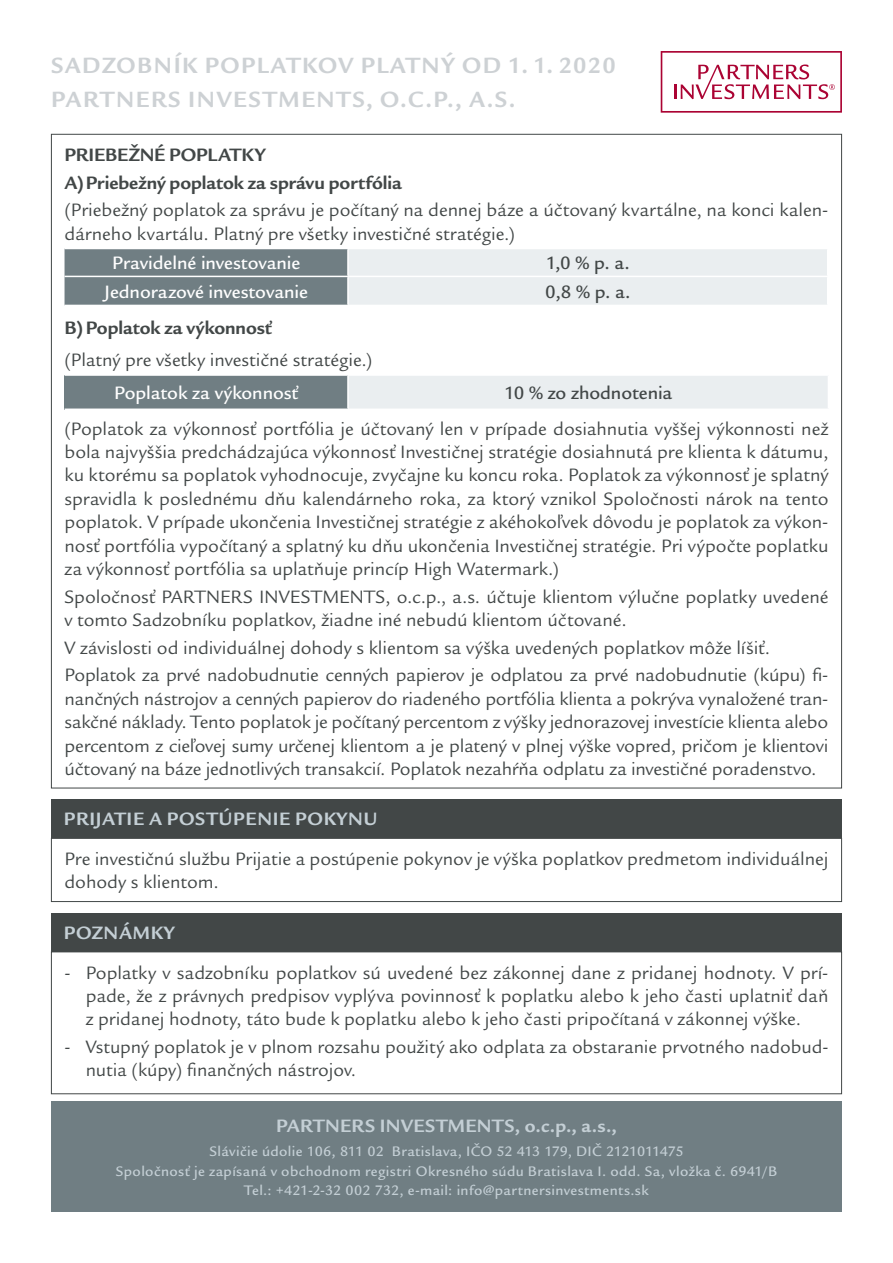
<style>
.page{position:relative;width:893px;height:1263px;background:#fff}
.page>*{position:absolute;margin:0;border:0;box-sizing:border-box;transform-origin:0 0}
.t1{font:700 24px "Legacy Sans Itc TOT";letter-spacing:.065em;color:#cdd1d4}
.t2{font:19.5px/23.4px "Legacy Sans Itc TOT";color:#424747}
.t3{font:700 19.5px "Legacy Sans Itc TOT";letter-spacing:-.005em;color:#424747}
.t4{font:700 19.5px "Legacy Sans Itc TOT";letter-spacing:.035em;color:#c4cfd5}
.t5{font:500 19.5px "Legacy Sans Itc TOT";letter-spacing:-.005em;color:#fff}
.t6{font:500 19.5px "Legacy Sans Itc TOT";letter-spacing:-.005em;color:#424747}
.t7{font:500 15px/19.5px "Legacy Sans Itc TOT";letter-spacing:.025em;color:#c4cfd5;text-align:center}
</style>
<div class="page">
<div style="left:51px;top:1102px;width:791px;height:110px;background:#707e83"></div>
<svg style="left:661px;top:51px;width:181px;height:62px"></svg>
<svg style="left:65px;top:249px;width:762px;height:56px;background:#bfc6c9"></svg>
<div style="left:65px;top:375px;width:283px;height:34px;background:#707e83"></div>
<div style="left:348px;top:375px;width:480px;height:34px;background:#eaeef0"></div>
<hr style="left:65px;top:374px;width:283px;height:2px;background:#fff">
<hr style="left:348px;top:374px;width:481px;height:2px;background:#fff">
<hr style="left:347px;top:376px;width:2px;height:32px;background:#fff">
<hr style="left:65px;top:408px;width:283px;height:2px;background:#fff">
<hr style="left:348px;top:408px;width:481px;height:2px;background:#fff">
<div style="left:51px;top:799px;width:791px;height:39px;background:#424747"></div>
<div style="left:51px;top:912px;width:791px;height:39px;background:#424747"></div>
<div style="left:51px;top:838px;width:791px;height:64px;border:1px solid #424747"></div>
<div style="left:51px;top:951px;width:791px;height:143px;border:1px solid #424747"></div>
<p class="t1" style="left:51px;top:51px;width:566px">SADZOBNÍK POPLATKOV PLATNÝ OD 1. 1. 2020</p>
<p class="t1" style="left:51px;top:85px;width:466px">PARTNERS INVESTMENTS, O.C.P., A.S.</p>
<p class="t3" style="left:65px;top:143px;width:203px">PRIEBEŽNÉ POPLATKY</p>
<p class="t3" style="left:65px;top:171px;width:339px">A)Priebežný poplatok za správu portfólia</p>
<p class="t2" style="left:65px;top:199px;width:765px">(Priebežný poplatok za správu je počítaný na dennej báze a účtovaný kvartálne, na konci kalen&shy;dárneho kvartálu. Platný pre všetky investičné stratégie.)</p>
<p class="t5" style="left:112px;top:252px;width:190px">Pravidelné investovanie</p>
<p class="t6" style="left:546px;top:252px;width:86px">1,0 % p. a.</p>
<p class="t5" style="left:105px;top:280px;width:205px">Jednorazové investovanie</p>
<p class="t6" style="left:545px;top:280px;width:87px">0,8 % p. a.</p>
<p class="t3" style="left:65px;top:316px;width:209px">B)Poplatok za výkonnosť</p>
<p class="t2" style="left:65px;top:348px;width:309px">(Platný pre všetky investičné stratégie.)</p>
<p class="t5" style="left:114px;top:381px;width:186px">Poplatok za výkonnosť</p>
<p class="t6" style="left:504px;top:381px;width:170px">10 % zo zhodnotenia</p>
<p class="t2" style="left:65px;top:417px;width:765px;text-align:justify">(Poplatok za výkonnosť portfólia je účtovaný len v prípade dosiahnutia vyššej výkonnosti než bola najvyššia predchádzajúca výkonnosť Investičnej stratégie dosiahnutá pre klienta k dátumu, ku ktorému sa poplatok vyhodnocuje, zvyčajne ku koncu roka. Poplatok za výkonnosť je splatný spravidla k poslednému dňu kalendárneho roka, za ktorý vznikol Spoločnosti nárok na tento poplatok. V prípade ukončenia Investičnej stratégie z akéhokoľvek dôvodu je poplatok za výkon&shy;nosť portfólia vypočítaný a splatný ku dňu ukončenia Investičnej stratégie. Pri výpočte poplatku za výkonnosť portfólia sa uplatňuje princíp High Watermark.)</p>
<p class="t2" style="left:65px;top:585px;width:765px">Spoločnosť PARTNERS INVESTMENTS, o.c.p., a.s. účtuje klientom výlučne poplatky uvedené v tomto Sadzobníku poplatkov, žiadne iné nebudú klientom účtované.</p>
<p class="t2" style="left:65px;top:636px;width:707px">V závislosti od individuálnej dohody s klientom sa výška uvedených poplatkov môže líšiť.</p>
<p class="t2" style="left:65px;top:664px;width:765px;text-align:justify">Poplatok za prvé nadobudnutie cenných papierov je odplatou za prvé nadobudnutie (kúpu) fi&shy;nančných nástrojov a cenných papierov do riadeného portfólia klienta a pokrýva vynaložené tran&shy;sakčné náklady. Tento poplatok je počítaný percentom z výšky jednorazovej investície klienta alebo percentom z cieľovej sumy určenej klientom a je platený v plnej výške vopred, pričom je klientovi účtovaný na báze jednotlivých transakcií. Poplatok nezahŕňa odplatu za investičné poradenstvo.</p>
<p class="t4" style="left:64px;top:807px;width:315px">PRIJATIE A POSTÚPENIE POKYNU</p>
<p class="t2" style="left:65px;top:847px;width:765px">Pre investičnú službu Prijatie a postúpenie pokynov je výška poplatkov predmetom individuálnej dohody s klientom.</p>
<p class="t4" style="left:64px;top:921px;width:112px">POZNÁMKY</p>
<p class="t2" style="left:86px;top:961px;width:744px;text-align:justify;text-indent:-21px">- Poplatky v sadzobníku poplatkov sú uvedené bez zákonnej dane z pridanej hodnoty. V prí&shy;pade, že z právnych predpisov vyplýva povinnosť k poplatku alebo k jeho časti uplatniť daň z pridanej hodnoty, táto bude k poplatku alebo k jeho časti pripočítaná v zákonnej výške.</p>
<p class="t2" style="left:86px;top:1035px;width:744px;text-indent:-21px">- Vstupný poplatok je v plnom rozsahu použitý ako odplata za obstaranie prvotného nadobud&shy;nutia (kúpy) finančných nástrojov.</p>
<p class="t4" style="left:276px;top:1114px;width:342px">PARTNERS INVESTMENTS, o.c.p., a.s.,</p>
<p class="t7" style="left:116px;top:1141px;width:663px">Slávičie údolie 106, 811 02 Bratislava, IČO 52 413 179, DIČ 2121011475<br>Spoločnosť je zapísaná v obchodnom registri Okresného súdu Bratislava I. odd. Sa, vložka č. 6941/B<br>Tel.: +421-2-32 002 732, e-mail: info@partnersinvestments.sk</p>
</div>
